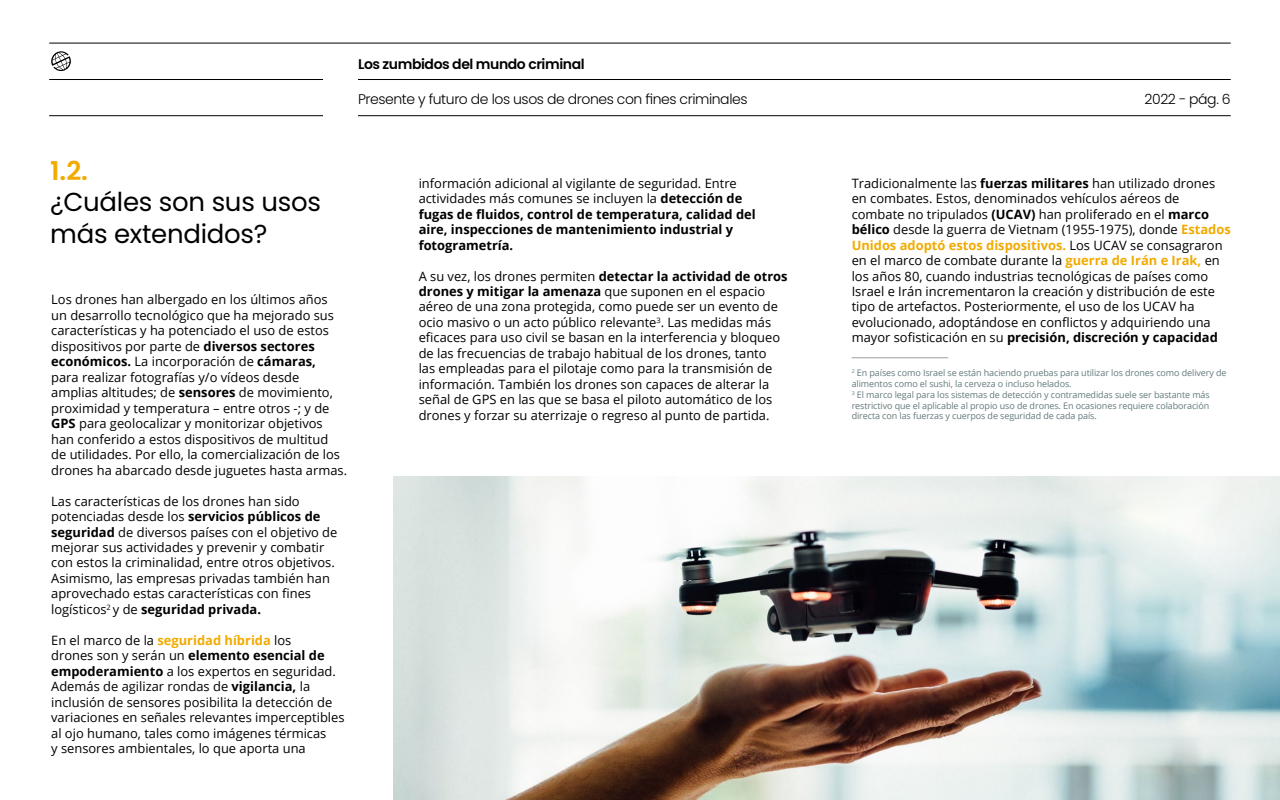
<style>
.page{position:relative;width:1280px;height:800px;background:#fff}
.page>*{position:absolute;margin:0;border:0;box-sizing:border-box;transform-origin:0 0}
.t1{font:26px/31.2px "Poppins";letter-spacing:-.01em;color:#000}
.t2{font:600 26px "Poppins";color:#f2aa00}
.t3{font:300 14px "Poppins";letter-spacing:-.03em;color:#000}
.t4{font:600 14px "Poppins";letter-spacing:-.03em;color:#000}
.t5{font:12.9px/15.5px "Open Sans";color:#000}
.t6{font:700 12.9px/15.5px "Open Sans";color:#000}
.t7{font:9px/10.8px "Open Sans";letter-spacing:-.01em;color:#637a7c}
.s1{font-weight:700}
.s2{font-weight:700;color:#f2aa00}
.s3{font-weight:400}
</style>
<div class="page">
<img style="left:394px;top:476px;width:886px;height:324px">
<svg style="left:51px;top:51px;width:20px;height:20px"></svg>
<hr style="left:49px;top:43px;width:1182px;height:1px;background:#000">
<hr style="left:49px;top:79px;width:274px;height:1px;background:#000">
<hr style="left:49px;top:115px;width:274px;height:1px;background:#000">
<hr style="left:358px;top:79px;width:873px;height:1px;background:#000">
<hr style="left:358px;top:115px;width:873px;height:1px;background:#000">
<hr style="left:852px;top:358px;width:96px;height:1px;background:#9d9fa2">
<p class="t4" style="left:358px;top:56px;width:228px">Los zumbidos del mundo criminal</p>
<p class="t3" style="left:358px;top:91px;width:391px">Presente y futuro de los usos de drones con fines criminales</p>
<p class="t3" style="left:1145px;top:91px;width:88px">2022 - pág. 6</p>
<h1 class="t2" style="left:50px;top:156px;width:39px">1.2.</h1>
<h1 class="t1" style="left:50px;top:187px;width:272px">¿Cuáles son sus usos más extendidos?</h1>
<p class="t5" style="left:51px;top:292px;width:297px">Los drones han albergado en los últimos años<br>un desarrollo tecnológico que ha mejorado sus características y ha potenciado el uso de estos dispositivos por parte de <span class="s1">diversos sectores económicos.</span> La incorporación de <span class="s1">cámaras,<br></span>para realizar fotografías y/o vídeos desde amplias altitudes; de <span class="s1">sensores</span> de movimiento, proximidad y temperatura – entre otros -; y de <span class="s1">GPS</span> para geolocalizar y monitorizar objetivos han conferido a estos dispositivos de multitud<br>de utilidades. Por ello, la comercialización de los drones ha abarcado desde juguetes hasta armas.</p>
<p class="t5" style="left:51px;top:493px;width:288px">Las características de los drones han sido potenciadas desde los <span class="s1">servicios públicos de seguridad</span> de diversos países con el objetivo de mejorar sus actividades y prevenir y combatir con estos la criminalidad, entre otros objetivos.<br>Asimismo, las empresas privadas también han aprovechado estas características con fines logísticos<sup>2</sup> y de <span class="s1">seguridad privada.</span></p>
<p class="t5" style="left:51px;top:632px;width:295px">En el marco de la <span class="s2">seguridad híbrida</span> los<br>drones son y serán un <span class="s1">elemento esencial de empoderamiento</span> a los expertos en seguridad.<br>Además de agilizar rondas de <span class="s1">vigilancia,</span> la inclusión de sensores posibilita la detección de variaciones en señales relevantes imperceptibles al ojo humano, tales como imágenes térmicas<br>y sensores ambientales, lo que aporta una</p>
<p class="t6" style="left:419px;top:175px;width:339px"><span class="s3">información adicional al vigilante de seguridad. Entre actividades más comunes se incluyen la</span> detección de fugas de fluidos, control de temperatura, calidad del aire, inspecciones de mantenimiento industrial y fotogrametría.</p>
<p class="t5" style="left:419px;top:268px;width:371px">A su vez, los drones permiten <span class="s1">detectar la actividad de otros drones y mitigar la amenaza</span> que suponen en el espacio aéreo de una zona protegida, como puede ser un evento de ocio masivo o un acto público relevante<sup>3</sup>. Las medidas más eficaces para uso civil se basan en la interferencia y bloqueo de las frecuencias de trabajo habitual de los drones, tanto<br>las empleadas para el pilotaje como para la transmisión de información. También los drones son capaces de alterar la señal de GPS en las que se basa el piloto automático de los drones y forzar su aterrizaje o regreso al punto de partida.</p>
<p class="t5" style="left:852px;top:175px;width:381px">Tradicionalmente las <span class="s1">fuerzas militares</span> han utilizado drones en combates. Estos, denominados vehículos aéreos de combate no tripulados <span class="s1">(UCAV)</span> han proliferado en el <span class="s1">marco bélico</span> desde la guerra de Vietnam (1955-1975), donde <span class="s2">Estados Unidos adoptó estos dispositivos.</span> Los UCAV se consagraron en el marco de combate durante la <span class="s2">guerra de Irán e Irak,</span> en los años 80, cuando industrias tecnológicas de países como Israel e Irán incrementaron la creación y distribución de este tipo de artefactos. Posteriormente, el uso de los UCAV ha evolucionado, adoptándose en conflictos y adquiriendo una mayor sofisticación en su <span class="s1">precisión, discreción y capacidad</span></p>
<p class="t7" style="left:852px;top:367px;width:377px"><sup>2</sup> En países como Israel se están haciendo pruebas para utilizar los drones como delivery de alimentos como el sushi, la cerveza o incluso helados.<br><sup>3</sup> El marco legal para los sistemas de detección y contramedidas suele ser bastante más restrictivo que el aplicable al propio uso de drones. En ocasiones requiere colaboración directa con las fuerzas y cuerpos de seguridad de cada país.</p>
</div>
